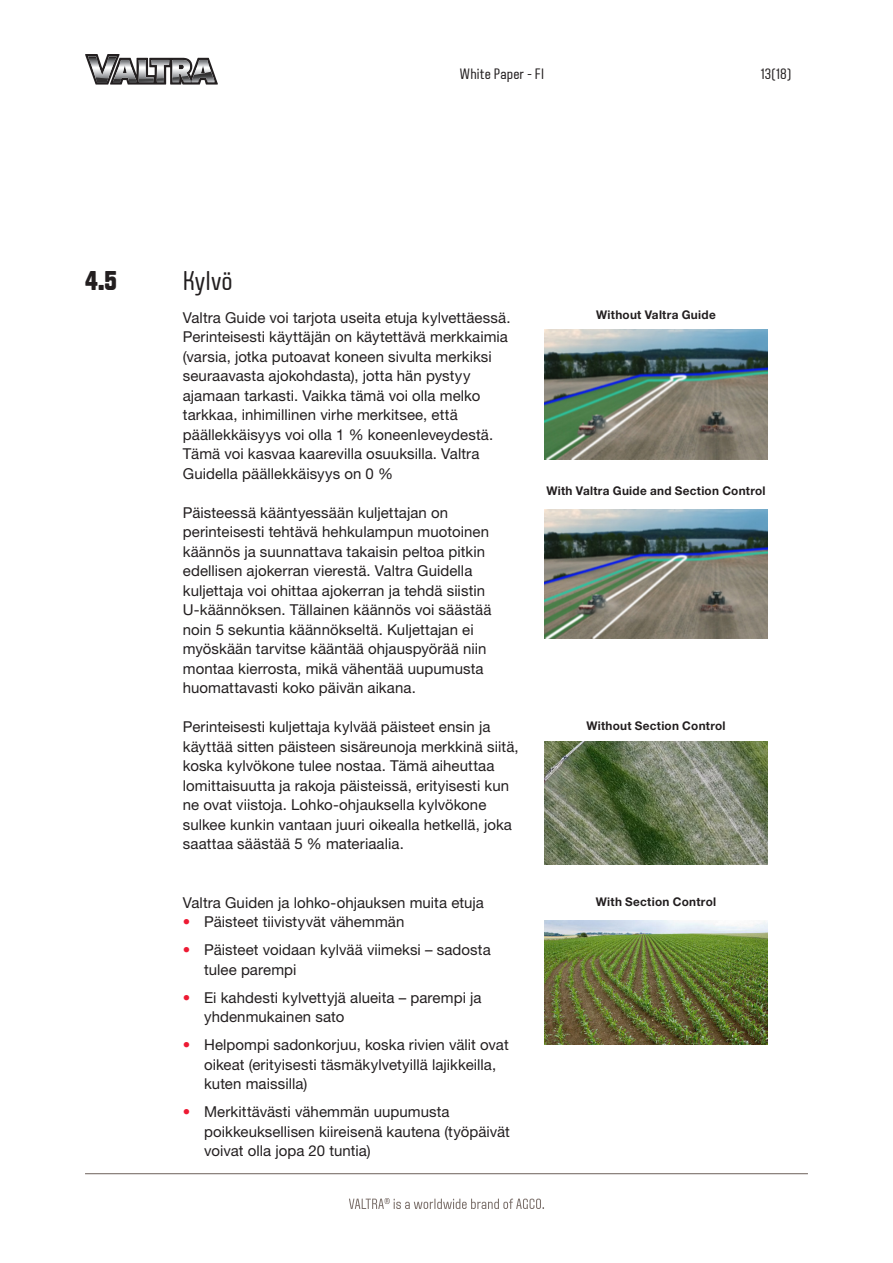
<style>
.page{position:relative;width:893px;height:1263px;background:#fff}
.page>*{position:absolute;margin:0;border:0;box-sizing:border-box;transform-origin:0 0}
.WP_väliotsikko_norma{font:27px "VALTRA Aveny T";letter-spacing:.005em;color:#231f20}
.WP_väliotsikko_all_c{font:800 27px "VALTRA Aveny T";color:#231f20}
.WP_body_text{font:15px/19.5px "Helvetica Neue LT Std";letter-spacing:.005em;color:#231f20}
.t1{font:15px "VALTRA Aveny T";letter-spacing:.015em;color:#231f20}
.WP_kuvateksti{font:700 12px "Helvetica Neue LT Std";letter-spacing:.025em;color:#231f20}
.s1{font-weight:700;color:#ed1a33}
</style>
<div class="page">
<svg style="left:349px;top:1198px;width:195px;height:11px"></svg>
<hr style="left:85px;top:1173px;width:723px;height:1px;background:#7d726d">
<svg style="left:85px;top:54px;width:133px;height:31px"></svg>
<img style="left:544px;top:741px;width:224px;height:124px">
<img style="left:544px;top:921px;width:224px;height:123px">
<img style="left:544px;top:330px;width:224px;height:129px">
<img style="left:544px;top:510px;width:224px;height:129px">
<p class="t1" style="left:460px;top:64px;width:86px">White Paper - FI</p>
<p class="t1" style="left:761px;top:64px;width:32px">13(18)</p>
<p class="WP_väliotsikko_all_c" style="left:85px;top:263px;width:33px">4.5</p>
<p class="WP_väliotsikko_norma" style="left:183px;top:264px;width:51px">Kylvö</p>
<p class="WP_body_text" style="left:183px;top:307px;width:329px">Valtra Guide voi tarjota useita etuja kylvettäessä.<br>Perinteisesti käyttäjän on käytettävä merkkaimia (varsia, jotka putoavat koneen sivulta merkiksi seuraavasta ajokohdasta), jotta hän pystyy ajamaan tarkasti. Vaikka tämä voi olla melko tarkkaa, inhimillinen virhe merkitsee, että päällekkäisyys voi olla 1 % koneenleveydestä.<br>Tämä voi kasvaa kaarevilla osuuksilla. Valtra Guidella päällekkäisyys on 0 %</p>
<p class="WP_body_text" style="left:183px;top:502px;width:310px">Päisteessä kääntyessään kuljettajan on perinteisesti tehtävä hehkulampun muotoinen käännös ja suunnattava takaisin peltoa pitkin edellisen ajokerran vierestä. Valtra Guidella kuljettaja voi ohittaa ajokerran ja tehdä siistin U-käännöksen. Tällainen käännös voi säästää noin 5 sekuntia käännökseltä. Kuljettajan ei myöskään tarvitse kääntää ohjauspyörää niin montaa kierrosta, mikä vähentää uupumusta huomattavasti koko päivän aikana.</p>
<p class="WP_body_text" style="left:183px;top:717px;width:337px">Perinteisesti kuljettaja kylvää päisteet ensin ja käyttää sitten päisteen sisäreunoja merkkinä siitä, koska kylvökone tulee nostaa. Tämä aiheuttaa lomittaisuutta ja rakoja päisteissä, erityisesti kun ne ovat viistoja. Lohko-ohjauksella kylvökone sulkee kunkin vantaan juuri oikealla hetkellä, joka saattaa säästää 5 % materiaalia.</p>
<p class="WP_body_text" style="left:183px;top:892px;width:303px">Valtra Guiden ja lohko-ohjauksen muita etuja</p>
<p class="WP_body_text" style="left:183px;top:912px;width:223px"><span class="s1">•</span> Päisteet tiivistyvät vähemmän</p>
<p class="WP_body_text" style="left:204px;top:940px;width:288px;text-indent:-21px"><span class="s1">•</span> Päisteet voidaan kylvää viimeksi – sadosta tulee parempi</p>
<p class="WP_body_text" style="left:204px;top:987px;width:279px;text-indent:-21px"><span class="s1">•</span> Ei kahdesti kylvettyjä alueita – parempi ja yhdenmukainen sato</p>
<p class="WP_body_text" style="left:204px;top:1035px;width:306px;text-indent:-21px"><span class="s1">•</span> Helpompi sadonkorjuu, koska rivien välit ovat oikeat (erityisesti täsmäkylvetyillä lajikkeilla, kuten maissilla)</p>
<p class="WP_body_text" style="left:204px;top:1102px;width:307px;text-indent:-21px"><span class="s1">•</span> Merkittävästi vähemmän uupumusta poikkeuksellisen kiireisenä kautena (työpäivät voivat olla jopa 20 tuntia)</p>
<p class="WP_kuvateksti" style="left:596px;top:307px;width:121px">Without Valtra Guide</p>
<p class="WP_kuvateksti" style="left:546px;top:483px;width:221px">With Valtra Guide and Section Control</p>
<p class="WP_kuvateksti" style="left:586px;top:718px;width:141px">Without Section Control</p>
<p class="WP_kuvateksti" style="left:596px;top:894px;width:122px">With Section Control</p>
</div>
